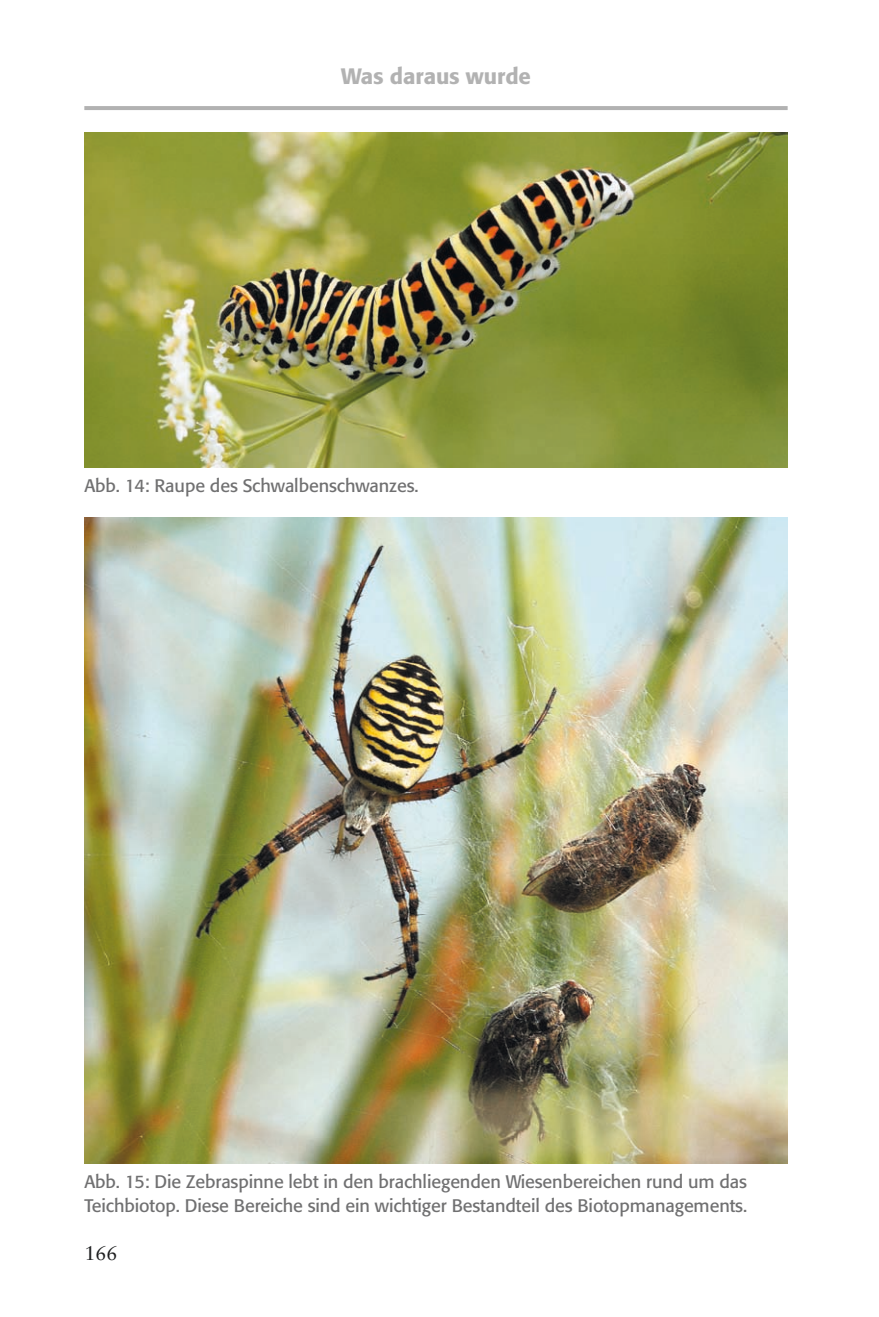
<style>
.page{position:relative;width:879px;height:1317px;background:#fff}
.page>*{position:absolute;margin:0;border:0;box-sizing:border-box;transform-origin:0 0}
.t1{font:500 22px "Formata";color:#b2b2b2}
.t2{font:20px "Sabon";color:#1d1e1f}
.t3{font:18px/24px "Formata";letter-spacing:-.005em;color:#707071}
</style>
<div class="page">
<img style="left:84px;top:106px;width:704px;height:1058px">
<p class="t1" style="left:341px;top:66px;width:191px">Was daraus wurde</p>
<p class="t3" style="left:84px;top:475px;width:336px">Abb. 14: Raupe des Schwalbenschwanzes.</p>
<p class="t3" style="left:84px;top:1171px;width:664px">Abb. 15: Die Zebraspinne lebt in den brachliegenden Wiesenbereichen rund um das<br>Teichbiotop. Diese Bereiche sind ein wichtiger Bestandteil des Biotopmanagements.</p>
<p class="t2" style="left:84px;top:1245px;width:35px">166</p>
</div>
